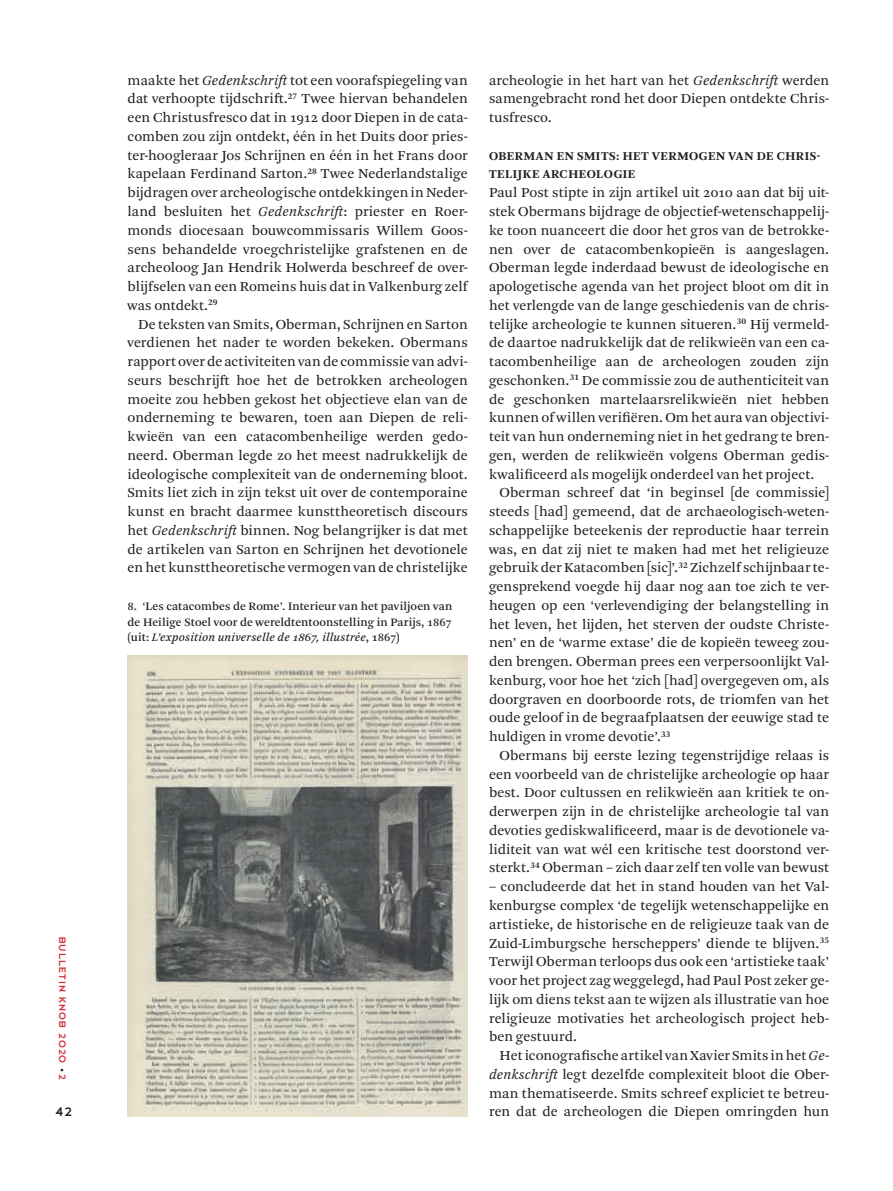
<style>
.page{position:relative;width:893px;height:1191px;background:#fff}
.page>*{position:absolute;margin:0;border:0;box-sizing:border-box;transform-origin:0 0}
.t1{font:14.4px/18.8px "Arnhem Pro Blond";letter-spacing:.005em;color:#231f20;text-align:justify}
.t2{font:13.5px "Dessau Pro";color:#231f20}
.t3{font:700 12.6px/18.8px "Arnhem Pro";letter-spacing:.045em;color:#231f20}
.t4{font:12px/15.8px "Arnhem Pro";letter-spacing:.005em;color:#231f20;text-align:justify}
.t5{font:10.5px "Dessau Pro";letter-spacing:.11em;color:#d23139}
.s1{font-size:8.25px;color:#231f20}
.s2{font-style:italic}
</style>
<div class="page">
<img style="left:128px;top:655px;width:340px;height:461px">
<p class="t5" style="left:68px;top:936px;width:145px;rotate:90deg">BULLETIN KNOB 2020 <span class="s1">•</span> 2</p>
<p class="t2" style="left:56px;top:1105px;width:18px">42</p>
<p class="t1" style="left:128px;top:71px;width:342px">maakte het <span class="s2">Gedenkschrift</span> tot een voorafspiegeling van dat verhoopte tijdschrift.<sup>27</sup> Twee hiervan behandelen een Christusfresco dat in 1912 door Diepen in de cata&shy;comben zou zijn ontdekt, één in het Duits door pries&shy;ter-hoogleraar Jos Schrijnen en één in het Frans door kapelaan Ferdinand Sarton.<sup>28</sup> Twee Nederlandstalige bijdragen over archeologische ontdekkingen in Neder&shy;land besluiten het <span class="s2">Gedenkschrift</span>: priester en Roer&shy;monds diocesaan bouwcommissaris Willem Goos&shy;sens behandelde vroegchristelijke grafstenen en de archeoloog Jan Hendrik Holwerda beschreef de over&shy;blijfselen van een Romeins huis dat in Valkenburg zelf was ontdekt.<sup>29</sup></p>
<p class="t1" style="left:128px;top:315px;width:342px;text-indent:11px">De teksten van Smits, Oberman, Schrijnen en Sarton verdienen het nader te worden bekeken. Obermans rapport over de activiteiten van de commissie van advi&shy;seurs beschrijft hoe het de betrokken archeologen moeite zou hebben gekost het objectieve elan van de onderneming te bewaren, toen aan Diepen de reli&shy;kwieën van een catacombenheilige werden gedo&shy;neerd. Oberman legde zo het meest nadrukkelijk de ideologische complexiteit van de onderneming bloot.<br>Smits liet zich in zijn tekst uit over de contemporaine kunst en bracht daarmee kunsttheoretisch discours het <span class="s2">Gedenkschrift</span> binnen. Nog belangrijker is dat met de artikelen van Sarton en Schrijnen het devotionele en het kunsttheoretische vermogen van de christelijke</p>
<p class="t4" style="left:128px;top:598px;width:326px">8. ‘Les catacombes de Rome’. Interieur van het paviljoen van de Heilige Stoel voor de wereldtentoonstelling in Parijs, 1867 (uit: <span class="s2">L’exposition universelle de 1867, illustrée</span>, 1867)</p>
<p class="t1" style="left:489px;top:71px;width:342px">archeologie in het hart van het <span class="s2">Gedenkschrift</span> werden samengebracht rond het door Diepen ontdekte Chris&shy;tusfresco.</p>
<p class="t3" style="left:489px;top:146px;width:333px">OBERMAN EN SMITS: HET VERMOGEN VAN DE CHRIS-<br>TELIJKE ARCHEOLOGIE</p>
<p class="t1" style="left:489px;top:183px;width:342px">Paul Post stipte in zijn artikel uit 2010 aan dat bij uit&shy;stek Obermans bijdrage de objectief-wetenschappelij&shy;ke toon nuanceert die door het gros van de betrokke&shy;nen over de catacombenkopieën is aangeslagen.<br>Oberman legde inderdaad bewust de ideologische en apologetische agenda van het project bloot om dit in het verlengde van de lange geschiedenis van de chris&shy;telijke archeologie te kunnen situeren.<sup>30</sup> Hij vermeld&shy;de daartoe nadrukkelijk dat de relikwieën van een ca&shy;tacombenheilige aan de archeologen zouden zijn geschonken.<sup>31</sup> De commissie zou de authenticiteit van de geschonken martelaarsrelikwieën niet hebben kunnen of willen verifiëren. Om het aura van objectivi&shy;teit van hun onderneming niet in het gedrang te bren&shy;gen, werden de relikwieën volgens Oberman gedis&shy;kwalificeerd als mogelijk onderdeel van het project.</p>
<p class="t1" style="left:489px;top:483px;width:342px;text-indent:11px">Oberman schreef dat ‘in beginsel [de commissie] steeds [had] gemeend, dat de archaeologisch-weten&shy;schappelijke beteekenis der reproductie haar terrein was, en dat zij niet te maken had met het religieuze gebruik der Katacomben [sic]’.<sup>32</sup> Zichzelf schijnbaar te&shy;gensprekend voegde hij daar nog aan toe zich te ver&shy;heugen op een ‘verlevendiging der belangstelling in het leven, het lijden, het sterven der oudste Christe&shy;nen’ en de ‘warme extase’ die de kopieën teweeg zou&shy;den brengen. Oberman prees een verpersoonlijkt Val&shy;kenburg, voor hoe het ‘zich [had] overgegeven om, als doorgraven en doorboorde rots, de triomfen van het oude geloof in de begraafplaatsen der eeuwige stad te huldigen in vrome devotie’.<sup>33</sup></p>
<p class="t1" style="left:489px;top:746px;width:342px;text-indent:11px">Obermans bij eerste lezing tegenstrijdige relaas is een voorbeeld van de christelijke archeologie op haar best. Door cultussen en relikwieën aan kritiek te on&shy;derwerpen zijn in de christelijke archeologie tal van devoties gediskwalificeerd, maar is de devotionele va&shy;liditeit van wat wél een kritische test doorstond ver&shy;sterkt.<sup>34</sup> Oberman – zich daar zelf ten volle van bewust</p>
<p class="t1" style="left:489px;top:877px;width:342px">– concludeerde dat het in stand houden van het Val&shy;kenburgse complex ‘de tegelijk wetenschappelijke en artistieke, de historische en de religieuze taak van de Zuid-Limburgsche herscheppers’ diende te blijven.<sup>35<br></sup>Terwijl Oberman terloops dus ook een ‘artistieke taak’ voor het project zag weggelegd, had Paul Post zeker ge&shy;lijk om diens tekst aan te wijzen als illustratie van hoe religieuze motivaties het archeologisch project heb&shy;ben gestuurd.</p>
<p class="t1" style="left:489px;top:1046px;width:342px;text-indent:11px">Het iconografische artikel van Xavier Smits in het <span class="s2">Ge&shy;denkschrift</span> legt dezelfde complexiteit bloot die Ober&shy;man thematiseerde. Smits schreef expliciet te betreu&shy;ren dat de archeologen die Diepen omringden hun</p>
</div>
